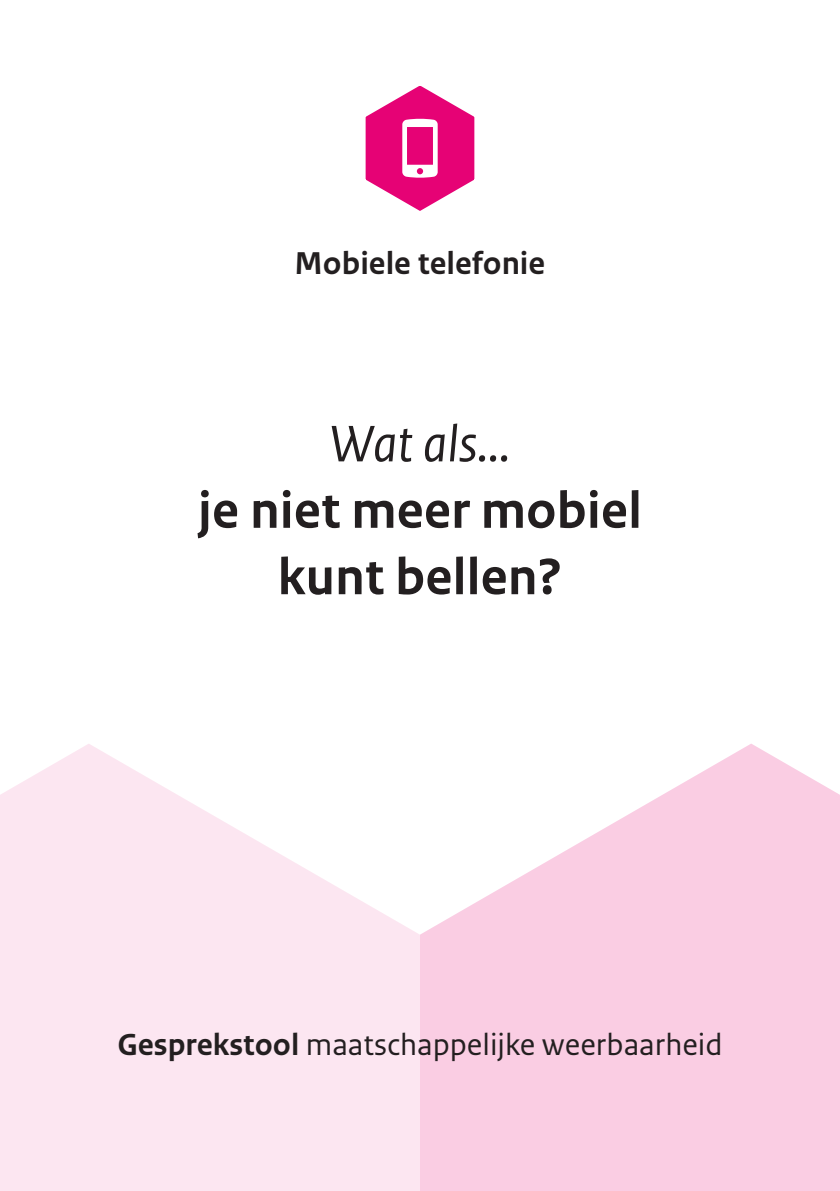
<style>
.page{position:relative;width:840px;height:1191px;background:#fff}
.page>*{position:absolute;margin:0;border:0;box-sizing:border-box;transform-origin:0 0}
.tool_-_V___Wat_als{font:700 54px/66.4px "Rijksoverheid Sans Text";color:#231f20;text-align:center}
.tool_-_V___Wat_als-2{font:italic 54px "Rijksoverheid Sans Text";color:#231f20}
.t1{font:700 33.2px "Rijksoverheid Sans Text";color:#231f20}
.t2{font:32px "Rijksoverheid Sans Text";color:#231f20}
.s1{font-weight:700}
</style>
<div class="page">
<svg style="left:420px;top:744px;width:419px;height:447px;fill:#facde3"></svg>
<svg style="left:0;top:744px;width:420px;height:447px;fill:#fce6f1"></svg>
<svg style="left:0;top:744px;width:89px;height:190px;background:#fce9f2"></svg>
<svg style="left:750px;top:743px;width:89px;height:191px;background:#fad3e6"></svg>
<svg style="left:365px;top:86px;width:110px;height:125px"></svg>
<p class="t1" style="left:294px;top:244px;width:252px">Mobiele telefonie</p>
<p class="tool_-_V___Wat_als-2" style="left:329px;top:413px;width:182px">Wat als...</p>
<p class="tool_-_V___Wat_als" style="left:198px;top:478px;width:445px">je niet meer mobiel kunt bellen?</p>
<p class="t2" style="left:117px;top:1026px;width:606px"><span class="s1">Gesprekstool</span> maatschappelijke weerbaarheid</p>
</div>
